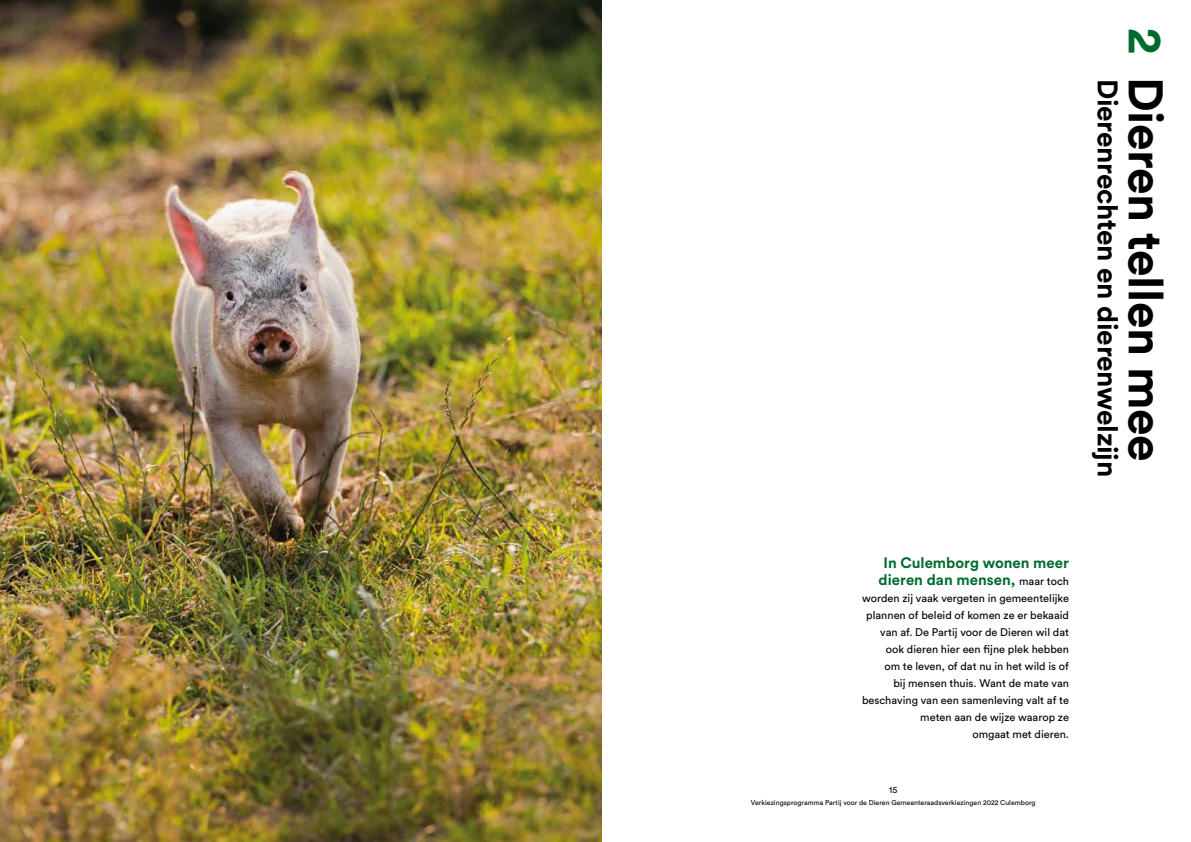
<style>
.page{position:relative;width:1191px;height:842px;background:#fff}
.page>*{position:absolute;margin:0;border:0;box-sizing:border-box;transform-origin:0 0}
.t1{font:700 48px "Circular Pro";letter-spacing:-.01em;color:#000}
.t2{font:700 28px "Circular Pro";letter-spacing:-.01em;color:#000}
.t3{font:700 15px/17px "Circular Pro";color:#006b2d;text-align:center}
.t4{font:11px/17px "Circular Pro";color:#000;text-align:right}
.t5{font:9px "Circular Pro";color:#000}
.t6{font:7px "Circular Pro";color:#000}
.s1{color:#006b2d}
.s2{font-weight:400;font-size:11px;color:#000}
</style>
<div class="page">
<img style="left:0;top:0;width:601px;height:842px">
<h2 class="t2" style="left:1126px;top:79px;width:400px;rotate:90deg">Dierenrechten en dierenwelzijn</h2>
<h1 class="t1" style="left:1178px;top:28px;width:435px;rotate:90deg"><span class="s1">2</span> Dieren tellen mee</h1>
<h3 class="t3" style="left:878px;top:554px;width:192px">In Culemborg wonen meer dieren dan mensen, <span class="s2">maar toch</span></h3>
<p class="t4" style="left:862px;top:589px;width:208px">worden zij vaak vergeten in gemeentelijke plannen of beleid of komen ze er bekaaid van af. De Partij voor de Dieren wil dat ook dieren hier een fijne plek hebben<br>om te leven, of dat nu in het wild is of<br>bij mensen thuis. Want de mate van beschaving van een samenleving valt af te meten aan de wijze waarop ze<br>omgaat met dieren.</p>
<p class="t5" style="left:889px;top:783px;width:10px">15</p>
<p class="t6" style="left:751px;top:797px;width:286px">Verkiezingsprogramma Partij voor de Dieren Gemeenteraadsverkiezingen 2022 Culemborg</p>
</div>
